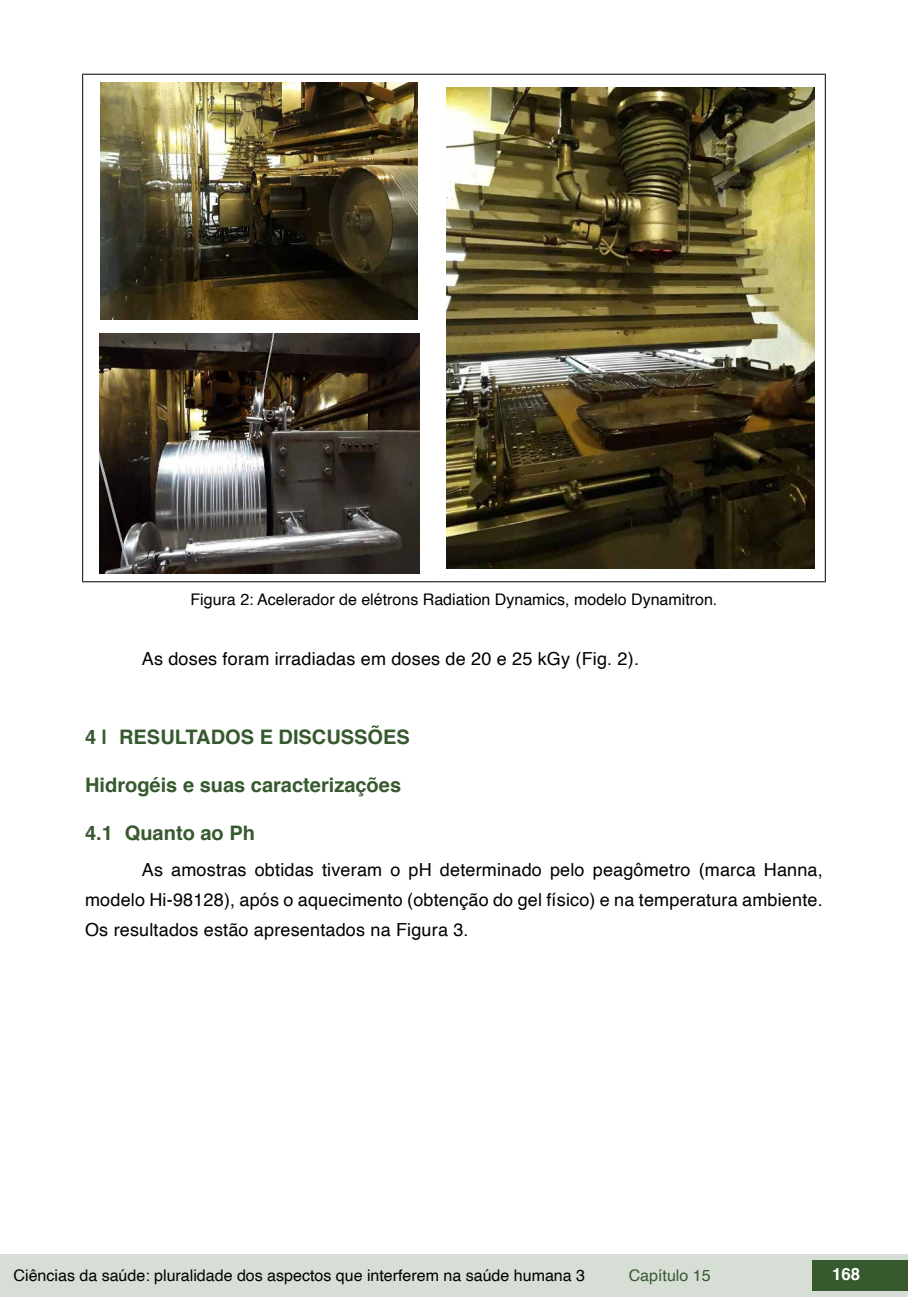
<style>
.page{position:relative;width:908px;height:1304px;background:#fff}
.page>*{position:absolute;margin:0;border:0;box-sizing:border-box;transform-origin:0 0}
.t1{font:700 20px "Helvetica";color:#36592e}
.t2{font:18px/30px "Helvetica";letter-spacing:.01em;color:#000;text-align:justify}
.t3{font:700 16.8px "Helvetica";color:#fff}
.t4{font:16px "Helvetica";color:#000}
.t5{font:16px "Helvetica";color:#36592e}
</style>
<div class="page">
<div style="left:0;top:1254px;width:906px;height:43px;background:#d7ded5"></div>
<div style="left:812px;top:1261px;width:95px;height:30px;background:#36592e"></div>
<hr style="left:82px;top:74px;width:354px;height:1px;background:#000">
<hr style="left:82px;top:75px;width:1px;height:506px;background:#000">
<hr style="left:436px;top:74px;width:389px;height:1px;background:#000">
<hr style="left:824px;top:75px;width:1px;height:506px;background:#000">
<hr style="left:82px;top:581px;width:354px;height:1px;background:#000">
<hr style="left:436px;top:581px;width:389px;height:1px;background:#000">
<img style="left:101px;top:82px;width:316px;height:237px">
<img style="left:99px;top:334px;width:320px;height:240px">
<img style="left:446px;top:87px;width:368px;height:482px">
<p class="t4" style="left:190px;top:587px;width:528px">Figura 2: Acelerador de elétrons Radiation Dynamics, modelo Dynamitron.</p>
<p class="t2" style="left:142px;top:644px;width:498px">As doses foram irradiadas em doses de 20 e 25 kGy (Fig. 2).</p>
<p class="t1" style="left:85px;top:721px;width:326px">4 | RESULTADOS E DISCUSSÕES</p>
<p class="t1" style="left:85px;top:769px;width:317px">Hidrogéis e suas caracterizações</p>
<p class="t1" style="left:85px;top:817px;width:171px">4.1 Quanto ao Ph</p>
<p class="t2" style="left:85px;top:855px;width:738px;text-indent:57px">As amostras obtidas tiveram o pH determinado pelo peagômetro (marca Hanna, modelo Hi-98128), após o aquecimento (obtenção do gel físico) e na temperatura ambiente.<br>Os resultados estão apresentados na Figura 3.</p>
<p class="t4" style="left:14px;top:1263px;width:572px">Ciências da saúde: pluralidade dos aspectos que interferem na saúde humana 3</p>
<p class="t5" style="left:628px;top:1263px;width:83px">Capítulo 15</p>
<p class="t3" style="left:831px;top:1261px;width:30px">168</p>
</div>
